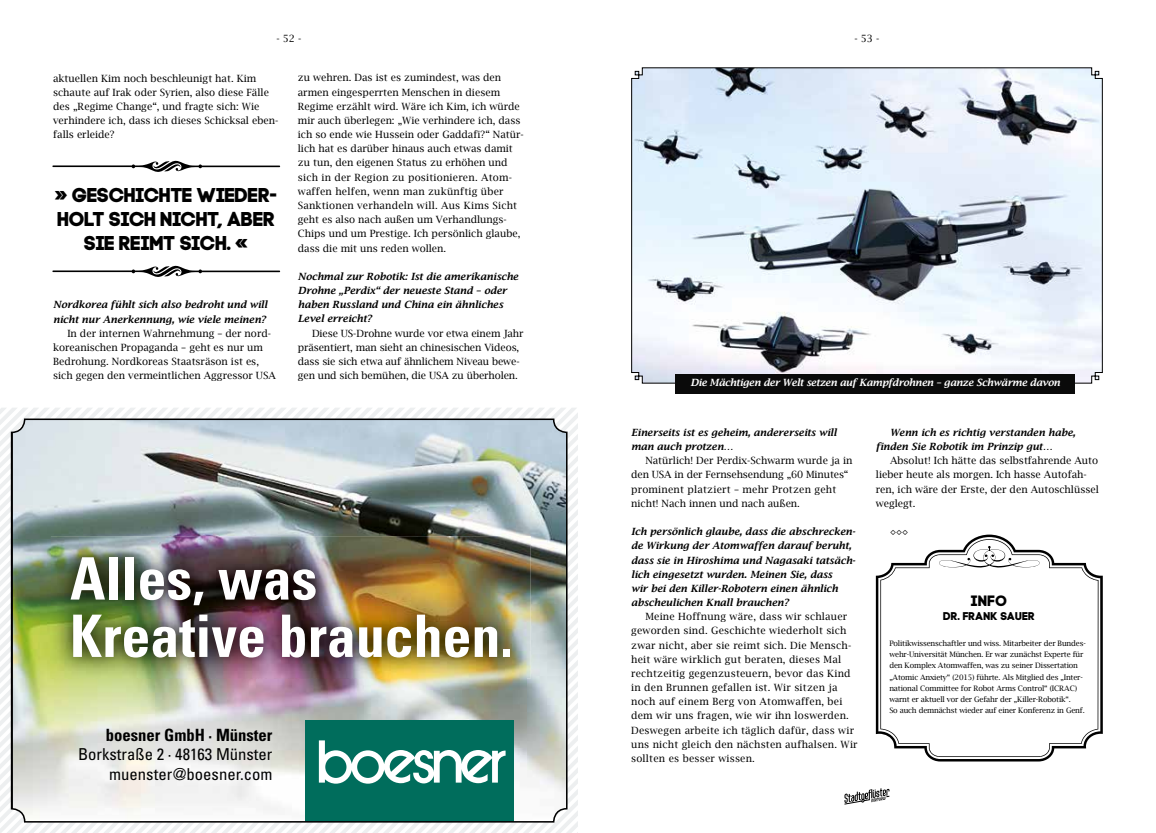
<style>
.page{position:relative;width:1156px;height:833px;background:#fff}
.page>*{position:absolute;margin:0;border:0;box-sizing:border-box;transform-origin:0 0}
.t1{font:700 condensed 58.62px/57.4px "Univers LT Std";color:#fff}
.t2{font:20px/23.8px "Code Pro Bold";letter-spacing:-.02em;color:#000;text-align:center}
.t3{font:700 condensed 16.88px "Univers LT Std";color:#000}
.t4{font:condensed 16.38px/19.5px "Univers LT Std";color:#000;text-align:right}
.t5{font:15px "Code Pro Bold";color:#000}
.t6{font:11.25px "Code Pro Bold";color:#000}
.t7{font:10px/14.1px "Lucida Bright";color:#000}
.t8{font:italic 600 10px/14.1px "Lucida Bright";color:#000}
.t9{font:10px/14.1px "Lucida Bright";letter-spacing:.02em;color:#000}
.t10{font:italic 600 10px "Lucida Bright";letter-spacing:-.02em;color:#fff}
.t11{font:7.5px/11.2px "Lucida Bright";letter-spacing:-.02em;color:#000}
</style>
<div class="page">
<svg style="left:844px;top:788px;width:45px;height:16px"></svg>
<svg style="left:631px;top:67px;width:471px;height:317px"></svg>
<div style="left:675px;top:374px;width:399px;height:19px;background:#0a0a0a"></div>
<svg style="left:875px;top:534px;width:227px;height:227px"></svg>
<svg style="left:938px;top:546px;width:101px;height:21px"></svg>
<svg style="left:0;top:408px;width:578px;height:425px;fill:#f1f3f4"></svg>
<img style="left:12px;top:419px;width:554px;height:403px">
<div style="left:11px;top:418px;width:556px;height:404px;border:2px solid #000;border-radius:13px"></div>
<svg style="left:52px;top:160px;width:228px;height:12px"></svg>
<svg style="left:52px;top:265px;width:228px;height:12px"></svg>
<p class="t7" style="left:276px;top:31px;width:26px">- 52 -</p>
<p class="t7" style="left:854px;top:31px;width:26px">- 53 -</p>
<p class="t7" style="left:53px;top:71px;width:227px">aktuellen Kim noch beschleunigt hat. Kim schaute auf Irak oder Syrien, also diese Fälle des „Regime Change“, und fragte sich: Wie verhindere ich, dass ich dieses Schicksal eben&shy;falls erleide?</p>
<h2 class="t2" style="left:56px;top:183px;width:223px">» GESCHICHTE WIEDER-<br>HOLT SICH NICHT, ABER<br>SIE REIMT SICH. «</h2>
<p class="t8" style="left:53px;top:297px;width:215px">Nordkorea fühlt sich also bedroht und will nicht nur Anerkennung, wie viele meinen?</p>
<p class="t7" style="left:53px;top:326px;width:224px;text-indent:14px">In der internen Wahrnehmung – der nord&shy;koreanischen Propaganda – geht es nur um Bedrohung. Nordkoreas Staatsräson ist es, sich gegen den vermeintlichen Aggressor USA</p>
<p class="t7" style="left:298px;top:71px;width:227px">zu wehren. Das ist es zumindest, was den armen eingesperrten Menschen in diesem Regime erzählt wird. Wäre ich Kim, ich würde mir auch überlegen: „Wie verhindere ich, dass ich so ende wie Hussein oder Gaddafi?“ Natür&shy;lich hat es darüber hinaus auch etwas damit zu tun, den eigenen Status zu erhöhen und sich in der Region zu positionieren. Atom&shy;waffen helfen, wenn man zukünftig über Sanktionen verhandeln will. Aus Kims Sicht geht es also nach außen um Verhandlungs-Chips und um Prestige. Ich persönlich glaube, dass die mit uns reden wollen.</p>
<p class="t8" style="left:298px;top:269px;width:222px">Nochmal zur Robotik: Ist die amerikanische Drohne „Perdix“ der neueste Stand – oder haben Russland und China ein ähnliches Level erreicht?</p>
<p class="t7" style="left:298px;top:326px;width:227px;text-indent:14px">Diese US-Drohne wurde vor etwa einem Jahr präsentiert, man sieht an chinesischen Videos, dass sie sich etwa auf ähnlichem Niveau bewe&shy;gen und sich bemühen, die USA zu überholen.</p>
<h1 class="t1" style="left:70px;top:550px;width:444px">Alles, was<br>Kreative brauchen.</h1>
<h3 class="t3" style="left:106px;top:724px;width:168px">boesner GmbH · Münster</h3>
<h3 class="t4" style="left:78px;top:744px;width:196px">Borkstraße 2 · 48163 Münster muenster@boesner.com</h3>
<p class="t10" style="left:690px;top:377px;width:371px">Die Mächtigen der Welt setzen auf Kampfdrohnen – ganze Schwärme davon</p>
<p class="t8" style="left:631px;top:425px;width:207px">Einerseits ist es geheim, andererseits will man auch protzen…</p>
<p class="t7" style="left:631px;top:453px;width:223px;text-indent:14px">Natürlich! Der Perdix-Schwarm wurde ja in den USA in der Fernsehsendung „60 Minutes“ prominent platziert – mehr Protzen geht nicht! Nach innen und nach außen.</p>
<p class="t8" style="left:631px;top:524px;width:226px">Ich persönlich glaube, dass die abschrecken&shy;de Wirkung der Atomwaffen darauf beruht, dass sie in Hiroshima und Nagasaki tatsäch&shy;lich eingesetzt wurden. Meinen Sie, dass<br>wir bei den Killer-Robotern einen ähnlich abscheulichen Knall brauchen?</p>
<p class="t9" style="left:631px;top:609px;width:228px;text-indent:14px">Meine Hoffnung wäre, dass wir schlauer geworden sind. Geschichte wiederholt sich zwar nicht, aber sie reimt sich. Die Mensch&shy;heit wäre wirklich gut beraten, dieses Mal rechtzeitig gegenzusteuern, bevor das Kind in den Brunnen gefallen ist. Wir sitzen ja noch auf einem Berg von Atomwaffen, bei dem wir uns fragen, wie wir ihn loswerden.<br>Deswegen arbeite ich täglich dafür, dass wir uns nicht gleich den nächsten aufhalsen. Wir sollten es besser wissen.</p>
<p class="t8" style="left:875px;top:425px;width:201px;text-indent:14px">Wenn ich es richtig verstanden habe, finden Sie Robotik im Prinzip gut…</p>
<p class="t7" style="left:875px;top:453px;width:224px;text-indent:14px">Absolut! Ich hätte das selbstfahrende Auto lieber heute als morgen. Ich hasse Autofah&shy;ren, ich wäre der Erste, der den Autoschlüssel weglegt.</p>
<p class="t7" style="left:889px;top:524px;width:20px">◊◊◊</p>
<h3 class="t5" style="left:971px;top:592px;width:38px">INFO</h3>
<p class="t6" style="left:943px;top:609px;width:93px">DR. FRANK SAUER</p>
<p class="t11" style="left:889px;top:637px;width:198px">Politikwissenschaftler und wiss. Mitarbeiter der Bundes&shy;wehr-Universität München. Er war zunächst Experte für den Komplex Atomwaffen, was zu seiner Dissertation „Atomic Anxiety“ (2015) führte. Als Mitglied des „Inter&shy;national Committee for Robot Arms Control“ (ICRAC) warnt er aktuell vor der Gefahr der „Killer-Robotik“.<br>So auch demnächst wieder auf einer Konferenz in Genf.</p>
</div>
